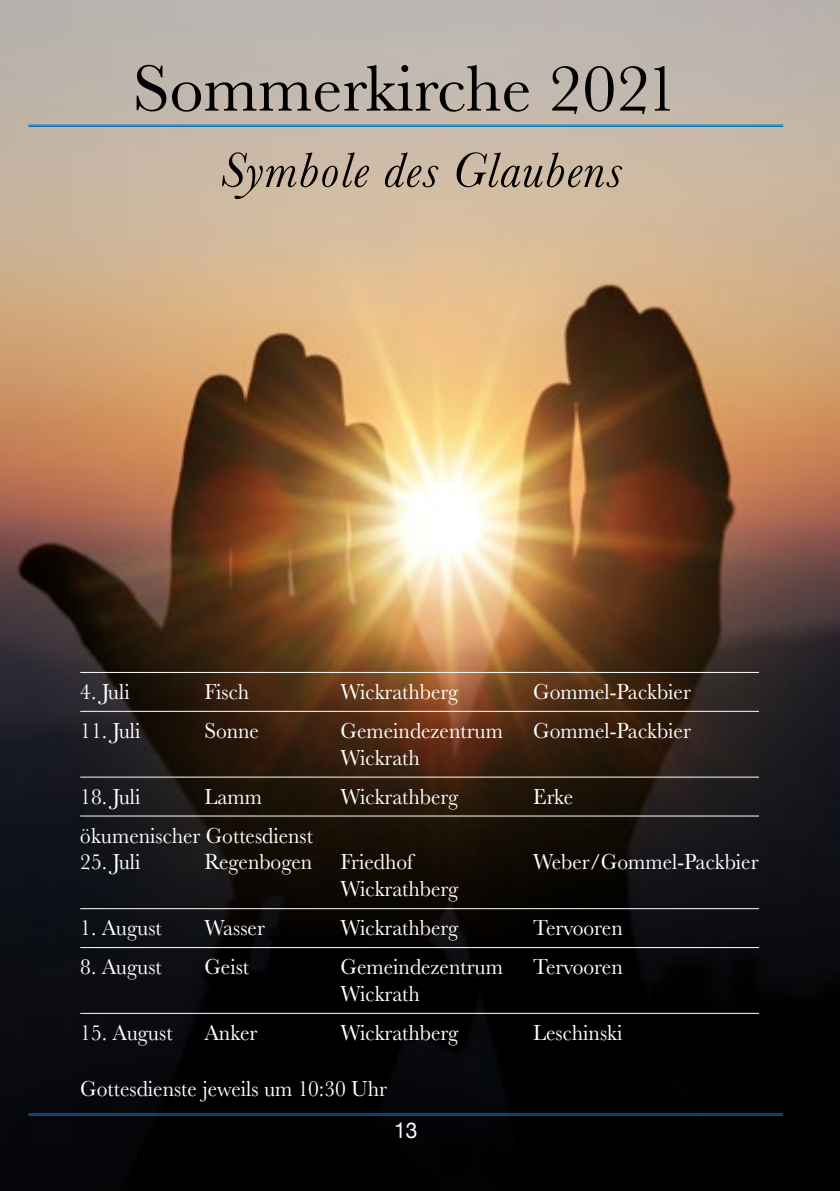
<style>
.page{position:relative;width:840px;height:1191px;background:#fff}
.page>*{position:absolute;margin:0;border:0;box-sizing:border-box;transform-origin:0 0}
.t1{font:67.8px "Baskerville";color:#000}
.t2{font:italic 51px "Baskerville";letter-spacing:.02em;color:#000}
.t3{font:22.6px "Baskerville";color:#fff;scale:.95 1}
.t4{font:22px "Helvetica Neue";color:#fff;scale:.95 1}
</style>
<div class="page">
<img style="left:0;top:0;width:839px;height:1191px">
<hr style="left:80px;top:672px;width:678px;height:1px;background:#fff">
<hr style="left:80px;top:711px;width:678px;height:1px;background:#fff">
<hr style="left:80px;top:776px;width:678px;height:1px;background:#fff">
<hr style="left:80px;top:815px;width:678px;height:1px;background:#fff">
<hr style="left:80px;top:908px;width:678px;height:1px;background:#fff">
<hr style="left:80px;top:947px;width:678px;height:1px;background:#fff">
<hr style="left:80px;top:1012px;width:678px;height:1px;background:#fff">
<hr style="left:28px;top:1113px;width:754px;height:1px;background:#0075bf">
<hr style="left:28px;top:1114px;width:754px;height:1px;background:#0075bf">
<hr style="left:28px;top:125px;width:754px;height:1px;background:#0075bf">
<hr style="left:28px;top:126px;width:754px;height:1px;background:#0075bf">
<h1 class="t1" style="left:133px;top:45px;width:547px">Sommerkirche 2021</h1>
<h2 class="t2" style="left:220px;top:136px;width:403px">Symbole des Glaubens</h2>
<p class="t3" style="left:80px;top:677px;width:54px">4. Juli</p>
<p class="t3" style="left:204px;top:677px;width:49px">Fisch</p>
<p class="t3" style="left:340px;top:677px;width:125px">Wickrathberg</p>
<p class="t3" style="left:533px;top:677px;width:167px">Gommel-Packbier</p>
<p class="t3" style="left:80px;top:716px;width:65px">11. Juli</p>
<p class="t3" style="left:204px;top:716px;width:59px">Sonne</p>
<p class="t3" style="left:340px;top:716px;width:172px">Gemeindezentrum</p>
<p class="t3" style="left:533px;top:716px;width:167px">Gommel-Packbier</p>
<p class="t3" style="left:340px;top:743px;width:85px">Wickrath</p>
<p class="t3" style="left:80px;top:782px;width:65px">18. Juli</p>
<p class="t3" style="left:204px;top:782px;width:62px">Lamm</p>
<p class="t3" style="left:340px;top:782px;width:125px">Wickrathberg</p>
<p class="t3" style="left:533px;top:782px;width:44px">Erke</p>
<p class="t3" style="left:80px;top:821px;width:246px">ökumenischer Gottesdienst</p>
<p class="t3" style="left:80px;top:847px;width:65px">25. Juli</p>
<p class="t3" style="left:204px;top:847px;width:221px">Regenbogen Friedhof</p>
<p class="t3" style="left:533px;top:847px;width:238px">Weber/Gommel-Packbier</p>
<p class="t3" style="left:340px;top:874px;width:125px">Wickrathberg</p>
<p class="t3" style="left:80px;top:913px;width:87px">1. August</p>
<p class="t3" style="left:204px;top:913px;width:65px">Wasser</p>
<p class="t3" style="left:340px;top:913px;width:125px">Wickrathberg</p>
<p class="t3" style="left:533px;top:913px;width:96px">Tervooren</p>
<p class="t3" style="left:80px;top:952px;width:87px">8. August</p>
<p class="t3" style="left:204px;top:952px;width:49px">Geist</p>
<p class="t3" style="left:340px;top:952px;width:172px">Gemeindezentrum</p>
<p class="t3" style="left:533px;top:952px;width:96px">Tervooren</p>
<p class="t3" style="left:340px;top:979px;width:85px">Wickrath</p>
<p class="t3" style="left:80px;top:1018px;width:99px">15. August</p>
<p class="t3" style="left:204px;top:1018px;width:57px">Anker</p>
<p class="t3" style="left:340px;top:1018px;width:125px">Wickrathberg</p>
<p class="t3" style="left:533px;top:1018px;width:95px">Leschinski</p>
<p class="t3" style="left:80px;top:1074px;width:324px">Gottesdienste jeweils um 10:30 Uhr</p>
<p class="t4" style="left:394px;top:1114px;width:26px">13</p>
</div>
